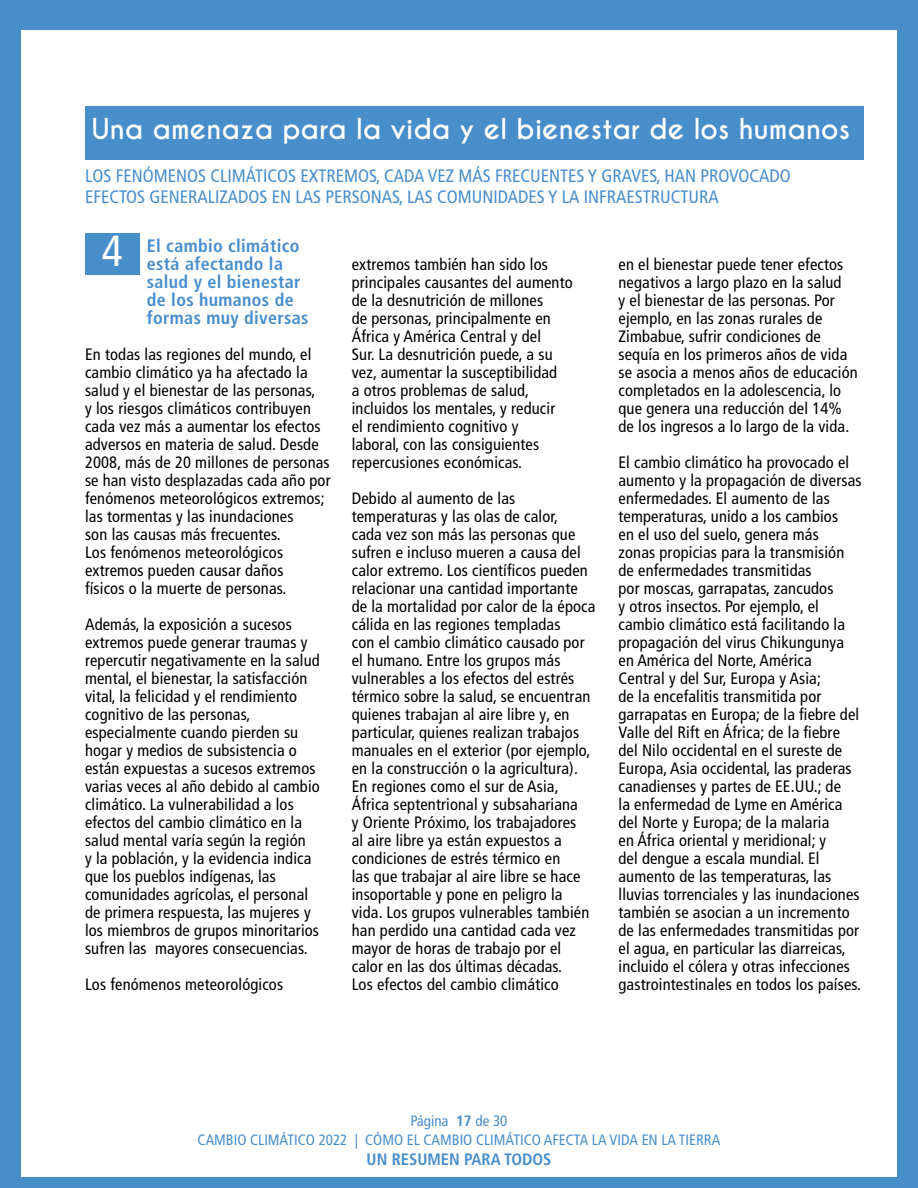
<style>
.page{position:relative;width:918px;height:1188px;background:#488ecb}
.page>*{position:absolute;margin:0;border:0;box-sizing:border-box;transform-origin:0 0}
.t1{font:condensed 43.5px "Frutiger LT Pro";color:#fff}
.t2{font:700 27px "Caviar Dreams";color:#fff}
.t3{font:condensed 18px/21px "Frutiger LT Pro";color:#488ecb}
.t4{font:700 condensed 18px/18px "Frutiger LT Pro";letter-spacing:.02em;color:#488ecb}
.t5{font:condensed 16.5px/18px "Frutiger LT Pro";letter-spacing:.01em;color:#000}
.t6{font:700 condensed 16.5px "Frutiger LT Pro";color:#488ecb}
.t7{font:condensed 15px/19.5px "Frutiger LT Pro";color:#488ecb;text-align:center}
.s1{font-weight:700}
</style>
<div class="page">
<div style="left:21px;top:30px;width:876px;height:1147px;background:#fff"></div>
<div style="left:85px;top:234px;width:54px;height:41px;background:#488ecb"></div>
<div style="left:85px;top:106px;width:779px;height:54px;background:#488ecb"></div>
<h2 class="t2" style="left:92px;top:113px;width:760px">Una amenaza para la vida y el bienestar de los humanos</h2>
<p class="t3" style="left:85px;top:165px;width:707px">LOS FENÓMENOS CLIMÁTICOS EXTREMOS, CADA VEZ MÁS FRECUENTES Y GRAVES, HAN PROVOCADO<br>EFECTOS GENERALIZADOS EN LAS PERSONAS, LAS COMUNIDADES Y LA INFRAESTRUCTURA</p>
<h1 class="t1" style="left:102px;top:226px;width:22px">4</h1>
<p class="t4" style="left:147px;top:237px;width:163px">El cambio climático está afectando la salud y el bienestar de los humanos de formas muy diversas</p>
<p class="t5" style="left:85px;top:345px;width:247px">En todas las regiones del mundo, el cambio climático ya ha afectado la salud y el bienestar de las personas,<br>y los riesgos climáticos contribuyen cada vez más a aumentar los efectos adversos en materia de salud. Desde 2008, más de 20 millones de personas se han visto desplazadas cada año por fenómenos meteorológicos extremos; las tormentas y las inundaciones<br>son las causas más frecuentes.<br>Los fenómenos meteorológicos extremos pueden causar daños<br>físicos o la muerte de personas.</p>
<p class="t5" style="left:85px;top:615px;width:236px">Además, la exposición a sucesos extremos puede generar traumas y repercutir negativamente en la salud mental, el bienestar, la satisfacción vital, la felicidad y el rendimiento cognitivo de las personas, especialmente cuando pierden su hogar y medios de subsistencia o están expuestas a sucesos extremos varias veces al año debido al cambio climático. La vulnerabilidad a los efectos del cambio climático en la salud mental varía según la región<br>y la población, y la evidencia indica que los pueblos indígenas, las comunidades agrícolas, el personal de primera respuesta, las mujeres y los miembros de grupos minoritarios sufren las mayores consecuencias.</p>
<p class="t5" style="left:85px;top:975px;width:200px">Los fenómenos meteorológicos</p>
<p class="t5" style="left:352px;top:255px;width:222px">extremos también han sido los principales causantes del aumento de la desnutrición de millones<br>de personas, principalmente en<br>África y América Central y del<br>Sur. La desnutrición puede, a su vez, aumentar la susceptibilidad<br>a otros problemas de salud, incluidos los mentales, y reducir<br>el rendimiento cognitivo y<br>laboral, con las consiguientes repercusiones económicas.</p>
<p class="t5" style="left:352px;top:489px;width:245px">Debido al aumento de las temperaturas y las olas de calor,<br>cada vez son más las personas que sufren e incluso mueren a causa del calor extremo. Los científicos pueden relacionar una cantidad importante de la mortalidad por calor de la época cálida en las regiones templadas<br>con el cambio climático causado por el humano. Entre los grupos más vulnerables a los efectos del estrés térmico sobre la salud, se encuentran quienes trabajan al aire libre y, en particular, quienes realizan trabajos manuales en el exterior (por ejemplo, en la construcción o la agricultura).<br>En regiones como el sur de Asia, África septentrional y subsahariana<br>y Oriente Próximo, los trabajadores<br>al aire libre ya están expuestos a condiciones de estrés térmico en<br>las que trabajar al aire libre se hace insoportable y pone en peligro la vida. Los grupos vulnerables también han perdido una cantidad cada vez mayor de horas de trabajo por el calor en las dos últimas décadas.<br>Los efectos del cambio climático</p>
<p class="t5" style="left:619px;top:255px;width:241px">en el bienestar puede tener efectos negativos a largo plazo en la salud<br>y el bienestar de las personas. Por ejemplo, en las zonas rurales de Zimbabue, sufrir condiciones de sequía en los primeros años de vida se asocia a menos años de educación completados en la adolescencia, lo que genera una reducción del 14% de los ingresos a lo largo de la vida.</p>
<p class="t5" style="left:619px;top:453px;width:245px">El cambio climático ha provocado el aumento y la propagación de diversas enfermedades. El aumento de las temperaturas, unido a los cambios<br>en el uso del suelo, genera más<br>zonas propicias para la transmisión de enfermedades transmitidas<br>por moscas, garrapatas, zancudos<br>y otros insectos. Por ejemplo, el cambio climático está facilitando la propagación del virus Chikungunya en América del Norte, América Central y del Sur, Europa y Asia;<br>de la encefalitis transmitida por garrapatas en Europa; de la fiebre del Valle del Rift en África; de la fiebre del Nilo occidental en el sureste de Europa, Asia occidental, las praderas canadienses y partes de EE.UU.; de<br>la enfermedad de Lyme en América del Norte y Europa; de la malaria<br>en África oriental y meridional; y<br>del dengue a escala mundial. El aumento de las temperaturas, las lluvias torrenciales y las inundaciones también se asocian a un incremento de las enfermedades transmitidas por el agua, en particular las diarreicas, incluido el cólera y otras infecciones gastrointestinales en todos los países.</p>
<p class="t7" style="left:198px;top:1111px;width:524px">Página <span class="s1">17</span> de 30<br>CAMBIO CLIMÁTICO 2022 | CÓMO EL CAMBIO CLIMÁTICO AFECTA LA VIDA EN LA TIERRA</p>
<p class="t6" style="left:367px;top:1149px;width:186px">UN RESUMEN PARA TODOS</p>
</div>
